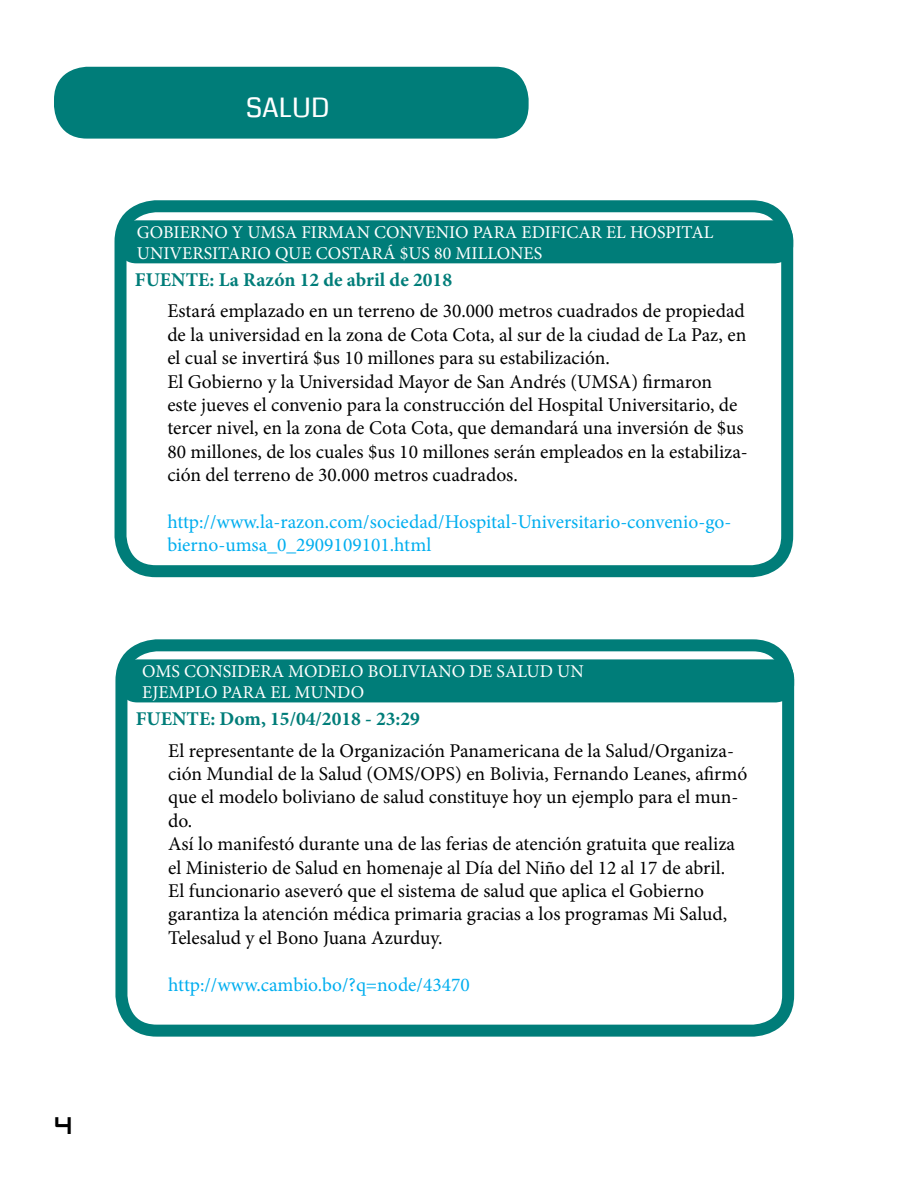
<style>
.page{position:relative;width:918px;height:1188px;background:#fff}
.page>*{position:absolute;margin:0;border:0;box-sizing:border-box;transform-origin:0 0}
.t1{font:27px "Coda";color:#fff}
.t2{font:24px "Audiowide";color:#000}
.t3{font:19.5px/23.4px "Minion Pro";color:#000}
.t4{font:19.5px/23.4px "Minion Pro";color:#00aeef}
.t5{font:700 19.5px "Minion Pro";color:#007d79}
.t6{font:18px/21.6px "Minion Pro";color:#fff}
</style>
<div class="page">
<div style="left:115px;top:639px;width:679px;height:398px;border:12px solid #007d79;border-radius:35px"></div>
<div style="left:119px;top:659px;width:675px;height:43px;background:#007d79;border-radius:18px"></div>
<div style="left:115px;top:200px;width:678px;height:377px;border:12px solid #007d79;border-radius:35px"></div>
<div style="left:118px;top:220px;width:675px;height:43px;background:#007d79;border-radius:18px"></div>
<div style="left:54px;top:67px;width:475px;height:72px;background:#007d79;border-radius:33px"></div>
<p class="t2" style="left:54px;top:1110px;width:20px">4</p>
<p class="t1" style="left:246px;top:89px;width:85px">SALUD</p>
<p class="t6" style="left:137px;top:221px;width:578px">GOBIERNO Y UMSA FIRMAN CONVENIO PARA EDIFICAR EL HOSPITAL<br>UNIVERSITARIO QUE COSTARÁ $US 80 MILLONES</p>
<p class="t5" style="left:135px;top:266px;width:319px">FUENTE: La Razón 12 de abril de 2018</p>
<p class="t3" style="left:167px;top:300px;width:581px;text-align:justify">Estará emplazado en un terreno de 30.000 metros cuadrados de propiedad de la universidad en la zona de Cota Cota, al sur de la ciudad de La Paz, en el cual se invertirá $us 10 millones para su estabilización.</p>
<p class="t3" style="left:167px;top:370px;width:582px">El Gobierno y la Universidad Mayor de San Andrés (UMSA) firmaron<br>este jueves el convenio para la construcción del Hospital Universitario, de tercer nivel, en la zona de Cota Cota, que demandará una inversión de $us 80 millones, de los cuales $us 10 millones serán empleados en la estabiliza&shy;ción del terreno de 30.000 metros cuadrados.</p>
<p class="t4" style="left:167px;top:510px;width:565px">http://www.la-razon.com/sociedad/Hospital-Universitario-convenio-go&shy;bierno-umsa_0_2909109101.html</p>
<p class="t6" style="left:142px;top:660px;width:443px">OMS CONSIDERA MODELO BOLIVIANO DE SALUD UN</p>
<p class="t6" style="left:142px;top:682px;width:223px">EJEMPLO PARA EL MUNDO</p>
<p class="t5" style="left:136px;top:705px;width:286px">FUENTE: Dom, 15/04/2018 - 23:29</p>
<p class="t3" style="left:168px;top:739px;width:581px">El representante de la Organización Panamericana de la Salud/Organiza&shy;ción Mundial de la Salud (OMS/OPS) en Bolivia, Fernando Leanes, afirmó que el modelo boliviano de salud constituye hoy un ejemplo para el mun&shy;do.</p>
<p class="t3" style="left:168px;top:832px;width:568px">Así lo manifestó durante una de las ferias de atención gratuita que realiza el Ministerio de Salud en homenaje al Día del Niño del 12 al 17 de abril.</p>
<p class="t3" style="left:168px;top:879px;width:560px">El funcionario aseveró que el sistema de salud que aplica el Gobierno garantiza la atención médica primaria gracias a los programas Mi Salud,<br>Telesalud y el Bono Juana Azurduy.</p>
<p class="t4" style="left:168px;top:973px;width:303px">http://www.cambio.bo/?q=node/43470</p>
</div>
